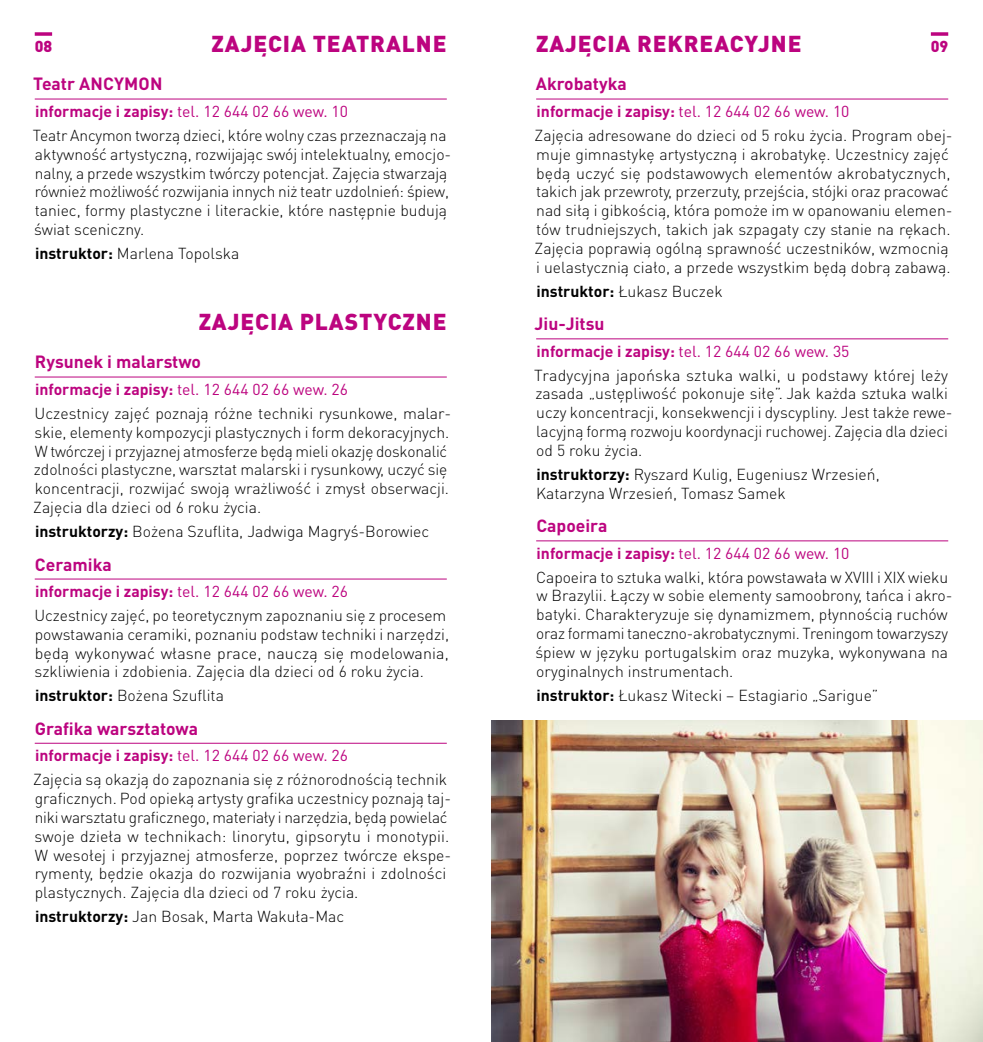
<style>
.page{position:relative;width:983px;height:1042px;background:#fff}
.page>*{position:absolute;margin:0;border:0;box-sizing:border-box;transform-origin:0 0}
.t1{font:900 22.75px "DIN Pro";letter-spacing:.04em;color:#bc047f}
.t2{font:700 17.5px "DIN Pro";color:#bc047f}
.t3{font:300 15.75px/18.9px "DIN Pro";color:#000}
.t4{font:900 15.75px "DIN Pro";color:#bc047f}
.s1{font-weight:700;color:#bc047f}
.s2{font-weight:400;color:#bc047f}
.s3{font-weight:700}
</style>
<div class="page">
<svg style="left:35px;top:32px;width:17px;height:4px"></svg>
<svg style="left:930px;top:32px;width:17px;height:4px"></svg>
<hr style="left:35px;top:99px;width:411px;height:1px;background:#bc047f">
<hr style="left:35px;top:376px;width:411px;height:1px;background:#bc047f">
<hr style="left:35px;top:578px;width:411px;height:1px;background:#bc047f">
<hr style="left:35px;top:743px;width:411px;height:1px;background:#bc047f">
<hr style="left:536px;top:99px;width:411px;height:1px;background:#bc047f">
<hr style="left:536px;top:338px;width:411px;height:1px;background:#bc047f">
<hr style="left:536px;top:540px;width:411px;height:1px;background:#bc047f">
<img style="left:491px;top:721px;width:491px;height:321px">
<p class="t4" style="left:35px;top:36px;width:19px">08</p>
<h1 class="t1" style="left:211px;top:28px;width:236px">ZAJĘCIA TEATRALNE</h1>
<p class="t4" style="left:930px;top:36px;width:19px">09</p>
<p class="t2" style="left:33px;top:72px;width:131px">Teatr ANCYMON</p>
<p class="t3" style="left:33px;top:99px;width:415px;line-height:23.8px"><span class="s1">informacje i zapisy:</span> <span class="s2">tel. 12 644 02 66 wew. 10<br></span>Teatr Ancymon tworzą dzieci, które wolny czas przeznaczają na</p>
<p class="t3" style="left:34px;top:144px;width:418px">aktywność artystyczną, rozwijając swój intelektualny, emocjo&shy;nalny, a przede wszystkim twórczy potencjał. Zajęcia stwarzają również możliwość rozwijania innych niż teatr uzdolnień: śpiew, taniec, formy plastyczne i literackie, które następnie budują świat sceniczny.</p>
<p class="t3" style="left:35px;top:243px;width:206px"><span class="s3">instruktor:</span> Marlena Topolska</p>
<h1 class="t1" style="left:536px;top:28px;width:267px">ZAJĘCIA REKREACYJNE</h1>
<p class="t2" style="left:535px;top:72px;width:92px">Akrobatyka</p>
<p class="t3" style="left:534px;top:99px;width:419px;line-height:23.8px"><span class="s1">informacje i zapisy:</span> <span class="s2">tel. 12 644 02 66 wew. 10<br></span>Zajęcia adresowane do dzieci od 5 roku życia. Program obej-</p>
<p class="t3" style="left:534px;top:144px;width:419px">muje gimnastykę artystyczną i akrobatykę. Uczestnicy zajęć będą uczyć się podstawowych elementów akrobatycznych, takich jak przewroty, przerzuty, przejścia, stójki oraz pracować nad siłą i gibkością, która pomoże im w opanowaniu elemen&shy;tów trudniejszych, takich jak szpagaty czy stanie na rękach.<br>Zajęcia poprawią ogólną sprawność uczestników, wzmocnią i uelastycznią ciało, a przede wszystkim będą dobrą zabawą.</p>
<p class="t3" style="left:536px;top:281px;width:187px"><span class="s3">instruktor:</span> Łukasz Buczek</p>
<p class="t2" style="left:534px;top:312px;width:71px">Jiu-Jitsu</p>
<p class="t3" style="left:534px;top:338px;width:415px;line-height:23.8px"><span class="s1">informacje i zapisy:</span> <span class="s2">tel. 12 644 02 66 wew. 35<br></span>Tradycyjna japońska sztuka walki, u podstawy której leży</p>
<p class="t3" style="left:535px;top:384px;width:418px">zasada „ustępliwość pokonuje siłę”. Jak każda sztuka walki uczy koncentracji, konsekwencji i dyscypliny. Jest także rewe&shy;lacyjną formą rozwoju koordynacji ruchowej. Zajęcia dla dzieci od 5 roku życia.</p>
<p class="t3" style="left:536px;top:464px;width:345px"><span class="s3">instruktorzy:</span> Ryszard Kulig, Eugeniusz Wrzesień,<br>Katarzyna Wrzesień, Tomasz Samek</p>
<p class="t2" style="left:536px;top:514px;width:73px">Capoeira</p>
<p class="t3" style="left:536px;top:540px;width:413px;line-height:23.8px"><span class="s1">informacje i zapisy:</span> <span class="s2">tel. 12 644 02 66 wew. 10<br></span>Capoeira to sztuka walki, która powstawała w XVIII i XIX wieku</p>
<p class="t3" style="left:535px;top:586px;width:418px">w Brazylii. Łączy w sobie elementy samoobrony, tańca i akro&shy;batyki. Charakteryzuje się dynamizmem, płynnością ruchów oraz formami taneczno-akrobatycznymi. Treningom towarzyszy śpiew w języku portugalskim oraz muzyka, wykonywana na oryginalnych instrumentach.</p>
<p class="t3" style="left:536px;top:685px;width:343px"><span class="s3">instruktor:</span> Łukasz Witecki – Estagiario „Sarigue”</p>
<h1 class="t1" style="left:199px;top:306px;width:249px">ZAJĘCIA PLASTYCZNE</h1>
<p class="t2" style="left:35px;top:350px;width:168px">Rysunek i malarstwo</p>
<p class="t3" style="left:35px;top:377px;width:418px;line-height:23.8px"><span class="s1">informacje i zapisy:</span> <span class="s2">tel. 12 644 02 66 wew. 26<br></span>Uczestnicy zajęć poznają różne techniki rysunkowe, malar-</p>
<p class="t3" style="left:33px;top:422px;width:417px">skie, elementy kompozycji plastycznych i form dekoracyjnych.<br>W twórczej i przyjaznej atmosferze będą mieli okazję doskonalić zdolności plastyczne, warsztat malarski i rysunkowy, uczyć się koncentracji, rozwijać swoją wrażliwość i zmysł obserwacji.<br>Zajęcia dla dzieci od 6 roku życia.</p>
<p class="t3" style="left:35px;top:521px;width:395px"><span class="s3">instruktorzy:</span> Bożena Szuflita, Jadwiga Magryś-Borowiec</p>
<p class="t2" style="left:35px;top:552px;width:78px">Ceramika</p>
<p class="t3" style="left:35px;top:578px;width:413px;line-height:23.8px"><span class="s1">informacje i zapisy:</span> <span class="s2">tel. 12 644 02 66 wew. 26<br></span>Uczestnicy zajęć, po teoretycznym zapoznaniu się z procesem</p>
<p class="t3" style="left:35px;top:624px;width:416px;text-align:justify">powstawania ceramiki, poznaniu podstaw techniki i narzędzi, będą wykonywać własne prace, nauczą się modelowania, szkliwienia i zdobienia. Zajęcia dla dzieci od 6 roku życia.</p>
<p class="t3" style="left:35px;top:685px;width:190px"><span class="s3">instruktor:</span> Bożena Szuflita</p>
<p class="t2" style="left:35px;top:716px;width:165px">Grafika warsztatowa</p>
<p class="t3" style="left:33px;top:743px;width:415px;line-height:23.8px"><span class="s1">informacje i zapisy:</span> <span class="s2">tel. 12 644 02 66 wew. 26<br></span>Zajęcia są okazją do zapoznania się z różnorodnością technik</p>
<p class="t3" style="left:35px;top:788px;width:418px">graficznych. Pod opieką artysty grafika uczestnicy poznają taj&shy;niki warsztatu graficznego, materiały i narzędzia, będą powielać swoje dzieła w technikach: linorytu, gipsorytu i monotypii.<br>W wesołej i przyjaznej atmosferze, poprzez twórcze ekspe&shy;rymenty, będzie okazja do rozwijania wyobraźni i zdolności plastycznych. Zajęcia dla dzieci od 7 roku życia.</p>
<p class="t3" style="left:35px;top:906px;width:310px"><span class="s3">instruktorzy:</span> Jan Bosak, Marta Wakuła-Mac</p>
</div>
